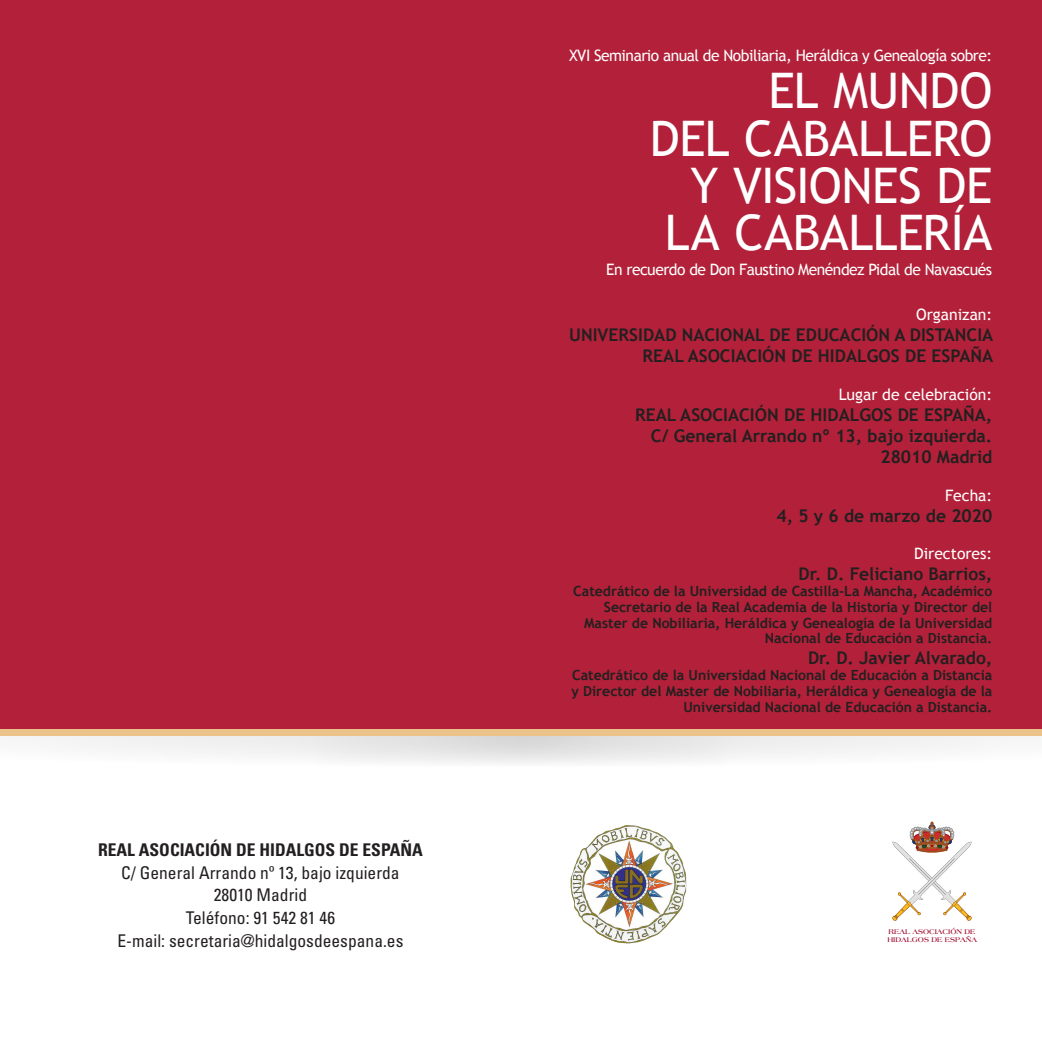
<style>
.page{position:relative;width:1042px;height:1042px;background:#fff}
.page>*{position:absolute;margin:0;border:0;box-sizing:border-box;transform-origin:0 0}
.Default{font:49px/47.2px "Trebuchet MS";letter-spacing:-.01em;color:#fff;text-align:right}
.Default-2{font:700 17.5px/21px "Trebuchet MS";color:#231f20;text-align:right}
.Default-3{font:condensed 17.5px/22.8px "Univers";color:#231f20;text-align:center}
.Default-4{font:700 condensed 17.5px "Univers";color:#231f20}
.Default-5{font:15.75px "Trebuchet MS";letter-spacing:-.03em;color:#fff}
.Default-6{font:15.75px "Trebuchet MS";color:#fff}
.Default-7{font:700 14px/15.8px "Trebuchet MS";color:#231f20;text-align:right}
.t1{font:700 7.35px/8.4px "Americana Std";color:#a00a2f}
</style>
<div class="page">
<svg style="left:31px;top:736px;width:981px;height:27px"></svg>
<div style="left:0;top:0;width:1042px;height:733px;background:#b22139"></div>
<svg style="left:892px;top:822px;width:79px;height:99px"></svg>
<img style="left:570px;top:825px;width:116px;height:118px">
<div style="left:0;top:729px;width:1042px;height:7px;background:#ecc28b"></div>
<p class="Default-4" style="left:98px;top:839px;width:326px">REAL ASOCIACIÓN DE HIDALGOS DE ESPAÑA</p>
<p class="Default-3" style="left:121px;top:860px;width:280px">C/ General Arrando nº 13, bajo izquierda<br>28010 Madrid</p>
<p class="Default-3" style="left:186px;top:906px;width:151px">Teléfono: 91 542 81 46</p>
<p class="Default-3" style="left:117px;top:929px;width:287px">E-mail: secretaria@hidalgosdeespana.es</p>
<p class="Default-5" style="left:569px;top:46px;width:425px">XVI Seminario anual de Nobiliaria, Heráldica y Genealogía sobre:</p>
<p class="Default" style="left:650px;top:68px;width:344px">EL MUNDO<br>DEL CABALLERO<br>Y VISIONES DE<br>LA CABALLERÍA</p>
<p class="Default-5" style="left:606px;top:260px;width:387px">En recuerdo de Don Faustino Menéndez Pidal de Navascués</p>
<p class="Default-6" style="left:916px;top:306px;width:78px">Organizan:</p>
<p class="Default-2" style="left:569px;top:325px;width:425px">UNIVERSIDAD NACIONAL DE EDUCACIÓN A DISTANCIA<br>REAL ASOCIACIÓN DE HIDALGOS DE ESPAÑA</p>
<p class="Default-6" style="left:838px;top:385px;width:155px">Lugar de celebración:</p>
<p class="Default-2" style="left:635px;top:404px;width:359px">REAL ASOCIACIÓN DE HIDALGOS DE ESPAÑA,<br>C/ General Arrando nº 13, bajo izquierda.<br>28010 Madrid</p>
<p class="Default-5" style="left:945px;top:486px;width:49px">Fecha:</p>
<p class="Default-2" style="left:776px;top:505px;width:217px">4, 5 y 6 de marzo de 2020</p>
<p class="Default-6" style="left:914px;top:544px;width:80px">Directores:</p>
<p class="Default-2" style="left:798px;top:564px;width:195px">Dr. D. Feliciano Barrios,</p>
<p class="Default-7" style="left:573px;top:583px;width:420px">Catedrático de la Universidad de Castilla-La Mancha, Académico Secretario de la Real Academia de la Historia y Director del Master de Nobiliaria, Heráldica y Genealogía de la Universidad Nacional de Educación a Distancia.</p>
<p class="Default-2" style="left:808px;top:648px;width:186px">Dr. D. Javier Alvarado,</p>
<p class="Default-7" style="left:571px;top:667px;width:422px">Catedrático de la Universidad Nacional de Educación a Distancia y Director del Master de Nobiliaria, Heráldica y Genealogía de la<br>Universidad Nacional de Educación a Distancia.</p>
<p class="t1" style="left:887px;top:927px;width:91px">REAL ASOCIACIÓN DE<br>HIDALGOS DE ESPAÑA</p>
</div>
